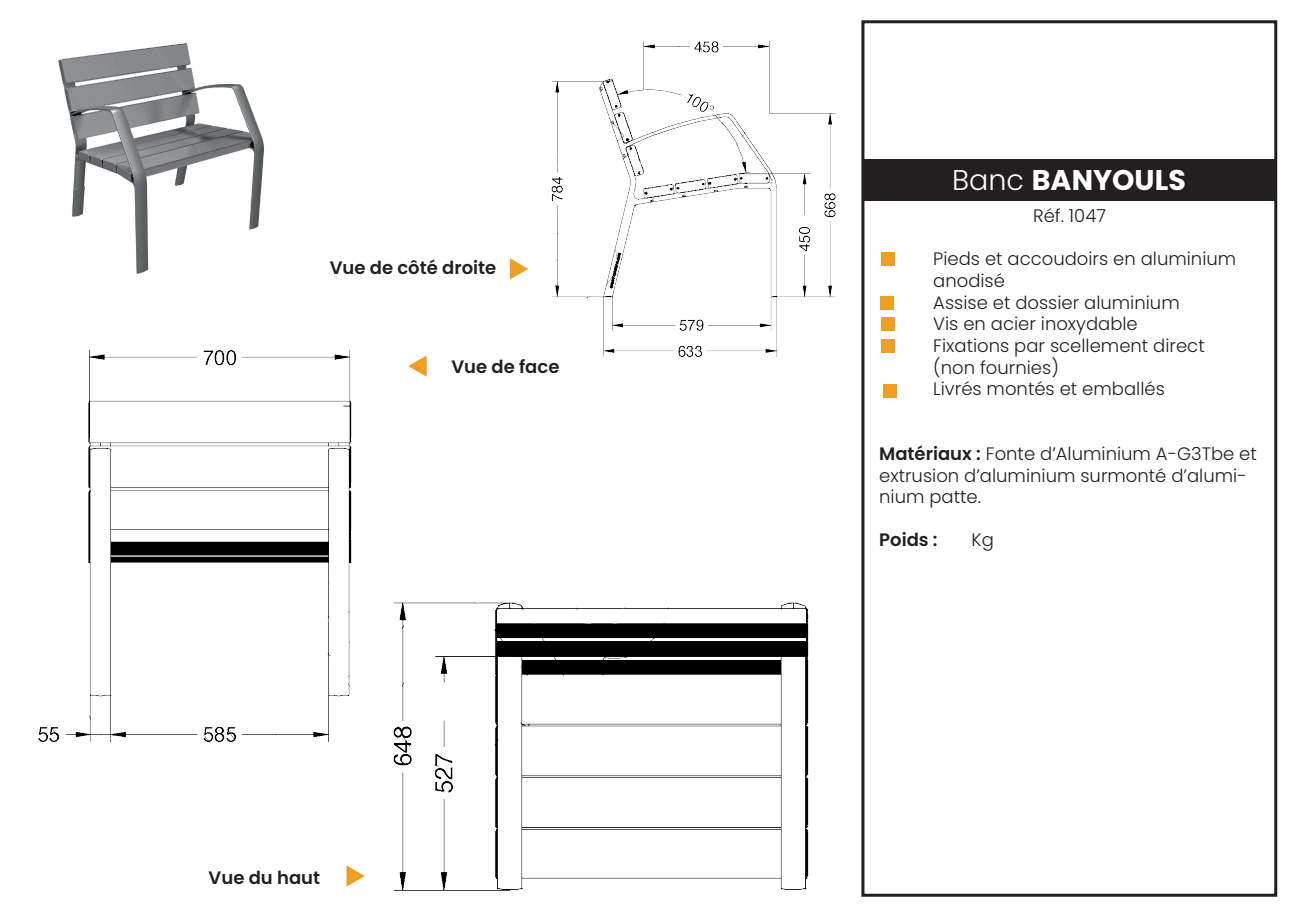
<style>
.page{position:relative;width:1289px;height:919px;background:#fff}
.page>*{position:absolute;margin:0;border:0;box-sizing:border-box;transform-origin:0 0}
.t1{font:700 28.5px "Poppins";color:#fff}
.t2{font:300 18px/21.6px "Poppins";color:#231f20}
.t3{font:600 18px "Poppins";color:#231f20}
.s1{font-weight:300}
.s2{font-weight:600}
</style>
<div class="page">
<div style="left:861px;top:20px;width:416px;height:876px;border:3px solid #231f20"></div>
<div style="left:862px;top:159px;width:412px;height:42px;background:#231f20"></div>
<svg style="left:510px;top:258px;width:18px;height:21px"></svg>
<svg style="left:408px;top:356px;width:18px;height:21px"></svg>
<svg style="left:346px;top:865px;width:19px;height:21px"></svg>
<div style="left:881px;top:253px;width:13px;height:13px;background:#ee9e25"></div>
<div style="left:880px;top:296px;width:14px;height:13px;background:#ee9e25"></div>
<div style="left:881px;top:317px;width:13px;height:13px;background:#ee9e25"></div>
<div style="left:881px;top:339px;width:13px;height:13px;background:#ee9e25"></div>
<div style="left:882px;top:384px;width:14px;height:13px;background:#ee9e25"></div>
<img style="left:58px;top:43px;width:206px;height:231px">
<img style="left:393px;top:602px;width:416px;height:289px">
<img style="left:38px;top:349px;width:314px;height:394px">
<img style="left:551px;top:41px;width:285px;height:315px">
<p class="t3" style="left:330px;top:257px;width:168px">Vue de côté droite</p>
<p class="t3" style="left:451px;top:356px;width:110px">Vue de face</p>
<p class="t3" style="left:209px;top:867px;width:113px">Vue du haut</p>
<h1 class="t1" style="left:952px;top:164px;width:235px"><span class="s1">Banc</span> BANYOULS</h1>
<p class="t2" style="left:1033px;top:205px;width:74px">Réf. 1047</p>
<p class="t2" style="left:933px;top:248px;width:304px">Pieds et accoudoirs en aluminium anodisé<br>Assise et dossier aluminium<br>Vis en acier inoxydable<br>Fixations par scellement direct (non fournies)<br>Livrés montés et emballés</p>
<p class="t2" style="left:879px;top:443px;width:379px"><span class="s2">Matériaux :</span> Fonte d’Aluminium A-G3Tbe et extrusion d’aluminium surmonté d’alumi&shy;nium patte.</p>
<p class="t3" style="left:879px;top:529px;width:60px">Poids :</p>
<p class="t2" style="left:971px;top:529px;width:24px">Kg</p>
</div>
